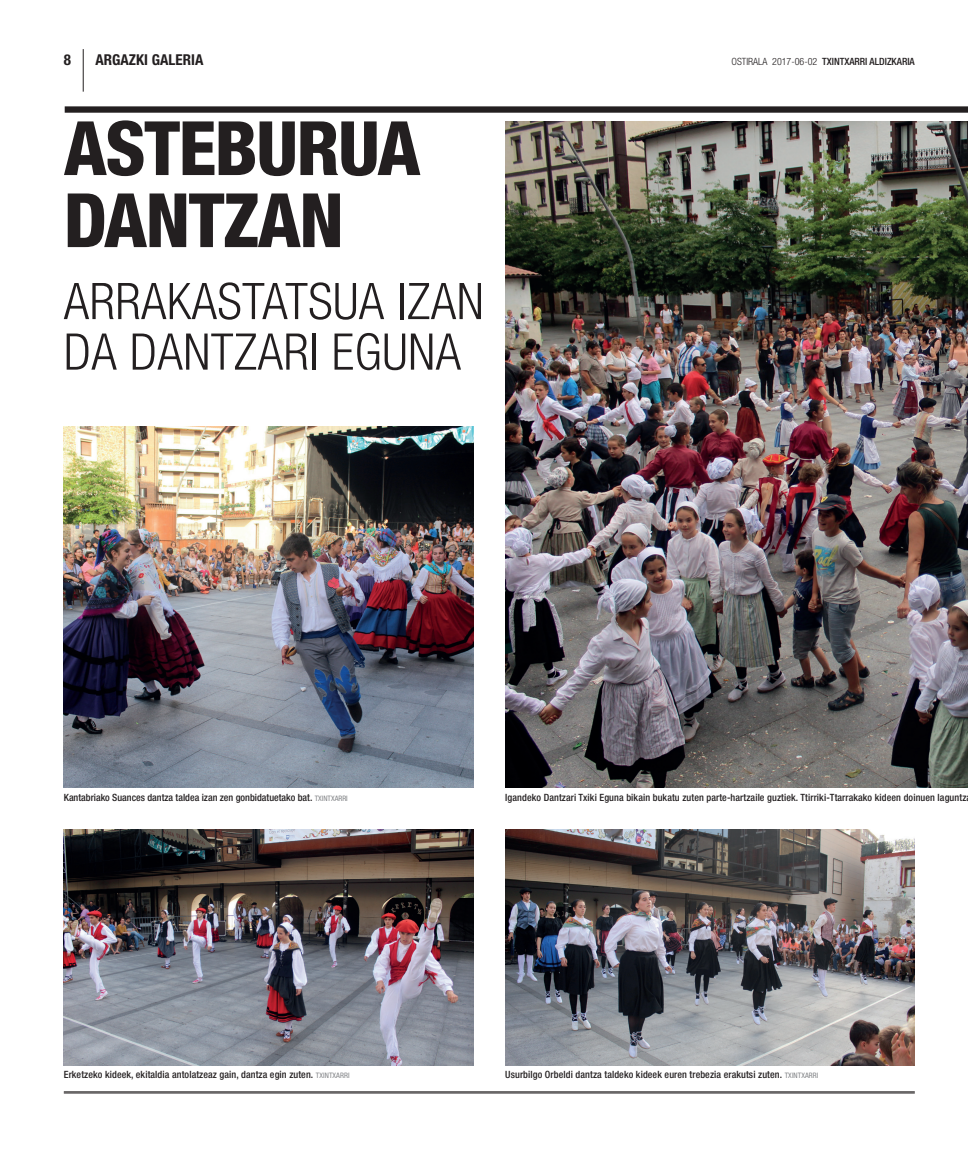
<style>
.page{position:relative;width:968px;height:1156px;background:#fff}
.page>*{position:absolute;margin:0;border:0;box-sizing:border-box;transform-origin:0 0}
.t1{font:800 condensed 75px/72px "Helvetica Neue";letter-spacing:-.02em;color:#231f20}
.t2{font:300 condensed 50.5px/50.5px "Helvetica Neue";letter-spacing:.01em;color:#231f20}
.t3{font:700 condensed 15px "Helvetica Neue";color:#231f20}
.t4{font:500 condensed 10px "Helvetica Neue";letter-spacing:.01em;color:#231f20}
.s1{font-weight:300}
.s2{font-weight:400;font-size:7.5px;color:#808285}
</style>
<div class="page">
<hr style="left:64px;top:1091px;width:850px;height:1px;background:#231f20">
<hr style="left:83px;top:49px;width:1px;height:43px;background:#231f20">
<hr style="left:64px;top:1092px;width:850px;height:1px;background:#231f20">
<img style="left:505px;top:829px;width:409px;height:236px">
<img style="left:64px;top:829px;width:409px;height:236px">
<div style="left:65px;top:106px;width:902px;height:7px;background:#231f20"></div>
<img style="left:505px;top:121px;width:462px;height:666px">
<img style="left:64px;top:426px;width:409px;height:361px">
<h3 class="t3" style="left:64px;top:51px;width:9px">8</h3>
<h3 class="t3" style="left:95px;top:51px;width:109px">ARGAZKI GALERIA</h3>
<p class="t4" style="left:731px;top:55px;width:185px"><span class="s1">OSTIRALA 2017-06-02</span> TXINTXARRI ALDIZKARIA</p>
<h1 class="t1" style="left:64px;top:111px;width:358px">ASTEBURUA<br>DANTZAN</h1>
<h2 class="t2" style="left:64px;top:275px;width:421px">ARRAKASTATSUA IZAN<br>DA DANTZARI EGUNA</h2>
<p class="t4" style="left:64px;top:791px;width:285px">Kantabriako Suances dantza taldea izan zen gonbidatuetako bat. <span class="s2">TXINTXARRI</span></p>
<p class="t4" style="left:505px;top:791px;width:462px">Igandeko Dantzari Txiki Eguna bikain bukatu zuten parte-hartzaile guztiek. Ttirriki-Ttarrakako kideen doinuen laguntz</p>
<p class="t4" style="left:64px;top:1068px;width:287px">Erketzeko kideek, ekitaldia antolatzeaz gain, dantza egin zuten. <span class="s2">TXINTXARRI</span></p>
<p class="t4" style="left:505px;top:1068px;width:314px">Usurbilgo Orbeldi dantza taldeko kideek euren trebezia erakutsi zuten. <span class="s2">TXINTXARRI</span></p>
</div>
